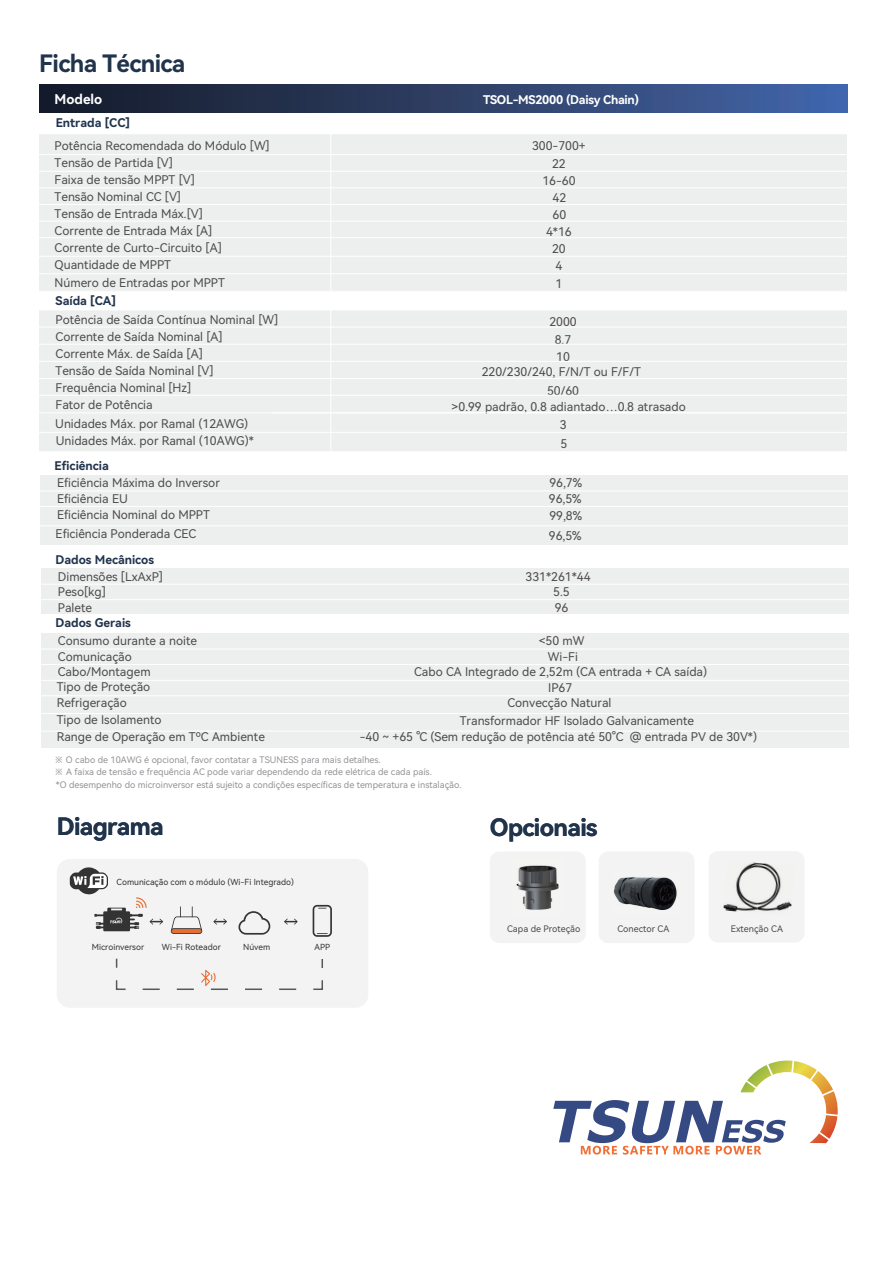
<style>
.page{position:relative;width:893px;height:1263px;background:#fff}
.page>*{position:absolute;margin:0;border:0;box-sizing:border-box;transform-origin:0 0}
.t1{font:24px "Harmony OS Sans SC Bold";letter-spacing:-.025em;color:#21344c}
.t2{font:13.5px "Harmony OS Sans SC Bold";color:#fff}
.t3{font:12px/17px "Harmony OS Sans SC";color:#4d4b4c}
.t4{font:12px "Harmony OS Sans SC Bold";color:#21344c}
.t5{font:12px "Harmony OS Sans SC Bold";letter-spacing:-.025em;color:#fff}
.t6{font:9px "Harmony OS Sans SC";color:#939498}
.t7{font:9px "Harmony OS Sans SC";color:#929397}
.t8{font:9px "Harmony OS Sans SC";color:#4d4b4c}
.t9{font:8.4px "Harmony OS Sans";color:#333334}
</style>
<div class="page">
<div style="left:41px;top:633px;width:808px;height:114px;background:#edeeee"></div>
<div style="left:39px;top:134px;width:808px;height:157px;background:#edeeee"></div>
<div style="left:39px;top:85px;width:808px;height:27px;background:linear-gradient(to right,#151925,#4465a7)"></div>
<div style="left:39px;top:310px;width:808px;height:142px;background:#edeeee"></div>
<hr style="left:330px;top:134px;width:1px;height:318px;background:#fff">
<hr style="left:271px;top:412px;width:576px;height:1px;background:#fff">
<hr style="left:32px;top:171px;width:827px;height:1px;background:#fff">
<hr style="left:32px;top:154px;width:827px;height:1px;background:#fff">
<hr style="left:32px;top:188px;width:827px;height:1px;background:#fff">
<hr style="left:32px;top:204px;width:827px;height:1px;background:#fff">
<hr style="left:32px;top:221px;width:827px;height:1px;background:#fff">
<hr style="left:32px;top:237px;width:827px;height:1px;background:#fff">
<hr style="left:32px;top:256px;width:827px;height:1px;background:#fff">
<hr style="left:32px;top:273px;width:827px;height:1px;background:#fff">
<hr style="left:31px;top:310px;width:827px;height:1px;background:#fff">
<hr style="left:31px;top:327px;width:827px;height:1px;background:#fff">
<hr style="left:31px;top:344px;width:827px;height:1px;background:#fff">
<hr style="left:31px;top:361px;width:827px;height:1px;background:#fff">
<hr style="left:31px;top:378px;width:827px;height:1px;background:#fff">
<hr style="left:31px;top:395px;width:827px;height:1px;background:#fff">
<hr style="left:31px;top:413px;width:827px;height:1px;background:#fff">
<hr style="left:31px;top:432px;width:827px;height:1px;background:#fff">
<hr style="left:31px;top:451px;width:827px;height:1px;background:#fff">
<div style="left:41px;top:568px;width:808px;height:46px;background:#edeeee"></div>
<hr style="left:38px;top:584px;width:827px;height:1px;background:#fff">
<hr style="left:36px;top:599px;width:827px;height:1px;background:#fff">
<hr style="left:38px;top:649px;width:827px;height:1px;background:#fff">
<hr style="left:36px;top:664px;width:827px;height:1px;background:#fff">
<hr style="left:38px;top:680px;width:827px;height:1px;background:#fff">
<hr style="left:36px;top:695px;width:827px;height:1px;background:#fff">
<hr style="left:36px;top:713px;width:827px;height:1px;background:#fff">
<hr style="left:36px;top:731px;width:827px;height:1px;background:#fff">
<div style="left:57px;top:859px;width:311px;height:149px;background:#f3f3f3;border-radius:13px"></div>
<svg style="left:313px;top:905px;width:19px;height:32px"></svg>
<svg style="left:171px;top:906px;width:31px;height:28px"></svg>
<svg style="left:238px;top:911px;width:32px;height:24px"></svg>
<svg style="left:213px;top:918px;width:14px;height:7px"></svg>
<svg style="left:284px;top:918px;width:14px;height:7px"></svg>
<svg style="left:70px;top:867px;width:93px;height:64px"></svg>
<svg style="left:321px;top:959px;width:2px;height:9px"></svg>
<svg style="left:313px;top:980px;width:10px;height:10px"></svg>
<svg style="left:115px;top:980px;width:11px;height:10px"></svg>
<svg style="left:142px;top:970px;width:154px;height:20px"></svg>
<div style="left:490px;top:851px;width:96px;height:92px;background:#f3f3f3;border-radius:10px"></div>
<div style="left:599px;top:851px;width:96px;height:92px;background:#f3f3f3;border-radius:10px"></div>
<div style="left:709px;top:851px;width:95px;height:92px;background:#f3f3f3;border-radius:10px"></div>
<img style="left:723px;top:862px;width:34px;height:50px">
<img style="left:757px;top:863px;width:35px;height:48px">
<img style="left:516px;top:865px;width:43px;height:45px">
<img style="left:613px;top:877px;width:64px;height:33px">
<svg style="left:553px;top:1060px;width:285px;height:94px"></svg>
<div style="left:40px;top:475px;width:808px;height:70px;background:#edeeee"></div>
<hr style="left:37px;top:491px;width:827px;height:1px;background:#fff">
<hr style="left:35px;top:506px;width:827px;height:1px;background:#fff">
<hr style="left:37px;top:525px;width:827px;height:1px;background:#fff">
<h1 class="t1" style="left:39px;top:47px;width:148px">Ficha Técnica</h1>
<p class="t2" style="left:55px;top:90px;width:49px">Modelo</p>
<p class="t4" style="left:56px;top:115px;width:76px">Entrada [CC]</p>
<p class="t3" style="left:55px;top:137px;width:217px">Potência Recomendada do Módulo [W]</p>
<p class="t3" style="left:55px;top:154px;width:120px">Tensão de Partida [V]</p>
<p class="t3" style="left:55px;top:171px;width:142px">Faixa de tensão MPPT [V]</p>
<p class="t3" style="left:55px;top:188px;width:128px">Tensão Nominal CC [V]</p>
<p class="t3" style="left:55px;top:222px;width:169px">Corrente de Entrada Máx [A]<br>Corrente de Curto-Circuito [A]<br>Quantidade de MPPT</p>
<p class="t3" style="left:55px;top:274px;width:172px">Número de Entradas por MPPT</p>
<p class="t4" style="left:56px;top:293px;width:62px">Saída [CA]</p>
<p class="t3" style="left:56px;top:311px;width:224px">Potência de Saída Contínua Nominal [W]</p>
<p class="t3" style="left:55px;top:205px;width:150px">Tensão de Entrada Máx.[V]</p>
<p class="t3" style="left:56px;top:328px;width:169px">Corrente de Saída Nominal [A]<br>Corrente Máx. de Saída [A]<br>Tensão de Saída Nominal [V]</p>
<p class="t3" style="left:56px;top:379px;width:137px">Frequência Nominal [Hz]<br>Fator de Potência</p>
<p class="t3" style="left:55px;top:414px;width:200px;line-height:17.5px">Unidades Máx. por Ramal (12AWG)<br>Unidades Máx. por Ramal (10AWG)*</p>
<p class="t5" style="left:483px;top:91px;width:157px">TSOL-MS2000 (Daisy Chain)</p>
<p class="t3" style="left:532px;top:137px;width:55px">300-700+</p>
<p class="t3" style="left:542px;top:154px;width:35px;text-align:center">22<br>16-60<br>42<br>60</p>
<p class="t3" style="left:546px;top:223px;width:27px">4*16</p>
<p class="t3" style="left:555px;top:256px;width:8px">4</p>
<p class="t3" style="left:552px;top:239px;width:15px">20</p>
<p class="t3" style="left:555px;top:275px;width:8px">1</p>
<p class="t3" style="left:549px;top:312px;width:29px;line-height:17.7px;text-align:center">2000<br>8.7</p>
<p class="t3" style="left:482px;top:348px;width:161px;line-height:15.3px;text-align:center">10<br>220/230/240, F/N/T ou F/F/T</p>
<p class="t3" style="left:452px;top:382px;width:236px;line-height:16px;text-indent:95px">50/60<br>&gt;0.99 padrão, 0.8 adiantado…0.8 atrasado</p>
<p class="t3" style="left:560px;top:415px;width:9px;line-height:18.5px">3<br>5</p>
<p class="t4" style="left:55px;top:458px;width:56px">Eficiência</p>
<p class="t3" style="left:57px;top:490px;width:72px">Eficiência EU</p>
<p class="t3" style="left:57px;top:474px;width:164px">Eficiência Máxima do Inversor</p>
<p class="t3" style="left:549px;top:475px;width:35px;line-height:15.8px">96,7%<br>96,5%</p>
<p class="t3" style="left:57px;top:505px;width:154px">Eficiência Nominal do MPPT</p>
<p class="t3" style="left:549px;top:507px;width:34px">99,8%</p>
<p class="t3" style="left:56px;top:525px;width:142px">Eficiência Ponderada CEC</p>
<p class="t3" style="left:549px;top:527px;width:34px">96,5%</p>
<p class="t4" style="left:56px;top:551px;width:100px">Dados Mecânicos</p>
<p class="t3" style="left:58px;top:567px;width:107px">Dimensões [LxAxP]</p>
<p class="t3" style="left:58px;top:583px;width:50px">Peso[kg]</p>
<p class="t3" style="left:525px;top:567px;width:67px">331*261*44</p>
<p class="t3" style="left:553px;top:583px;width:18px">5.5</p>
<p class="t3" style="left:58px;top:599px;width:36px">Palete</p>
<p class="t3" style="left:555px;top:599px;width:15px">96</p>
<p class="t4" style="left:56px;top:615px;width:77px">Dados Gerais</p>
<p class="t3" style="left:58px;top:631px;width:141px">Consumo durante a noite</p>
<p class="t3" style="left:539px;top:633px;width:47px;line-height:15.1px;text-align:center">&lt;50 mW<br>Wi-Fi</p>
<p class="t3" style="left:460px;top:694px;width:236px;line-height:17.7px;text-indent:48px">Convecção Natural<br>Transformador HF Isolado Galvanicamente</p>
<p class="t3" style="left:360px;top:728px;width:399px">-40 ~ +65 ℃ (Sem redução de potência até 50°C @ entrada PV de 30V*)</p>
<p class="t3" style="left:58px;top:647px;width:76px">Comunicação</p>
<p class="t3" style="left:58px;top:662px;width:94px">Cabo/Montagem</p>
<p class="t3" style="left:414px;top:663px;width:295px">Cabo CA Integrado de 2,52m (CA entrada + CA saída)</p>
<p class="t3" style="left:57px;top:678px;width:95px">Tipo de Proteção</p>
<p class="t3" style="left:548px;top:679px;width:25px">IP67</p>
<p class="t3" style="left:57px;top:695px;width:106px;line-height:16.2px">Refrigeração<br>Tipo de Isolamento</p>
<p class="t3" style="left:57px;top:728px;width:210px">Range de Operação em TºC Ambiente</p>
<p class="t6" style="left:55px;top:765px;width:379px">※ A faixa de tensão e frequência AC pode variar dependendo da rede elétrica de cada país.</p>
<p class="t6" style="left:55px;top:754px;width:328px">※ O cabo de 10AWG é opcional, favor contatar a TSUNESS para mais detalhes.</p>
<p class="t7" style="left:56px;top:778px;width:407px">*O desempenho do microinversor está sujeito a condições específicas de temperatura e instalação.</p>
<h1 class="t1" style="left:57px;top:809px;width:108px">Diagrama</h1>
<p class="t9" style="left:117px;top:876px;width:179px">Comunicação com o módulo (Wi-Fi Integrado)</p>
<p class="t9" style="left:92px;top:941px;width:54px">Microinversor</p>
<p class="t9" style="left:162px;top:941px;width:60px">Wi-Fi Roteador</p>
<p class="t9" style="left:243px;top:941px;width:29px">Núvem</p>
<p class="t9" style="left:314px;top:941px;width:17px">APP</p>
<h1 class="t1" style="left:490px;top:810px;width:109px">Opcionais</h1>
<p class="t8" style="left:507px;top:922px;width:75px">Capa de Proteção</p>
<p class="t8" style="left:617px;top:922px;width:54px">Conector CA</p>
<p class="t8" style="left:731px;top:922px;width:54px">Extenção CA</p>
</div>
